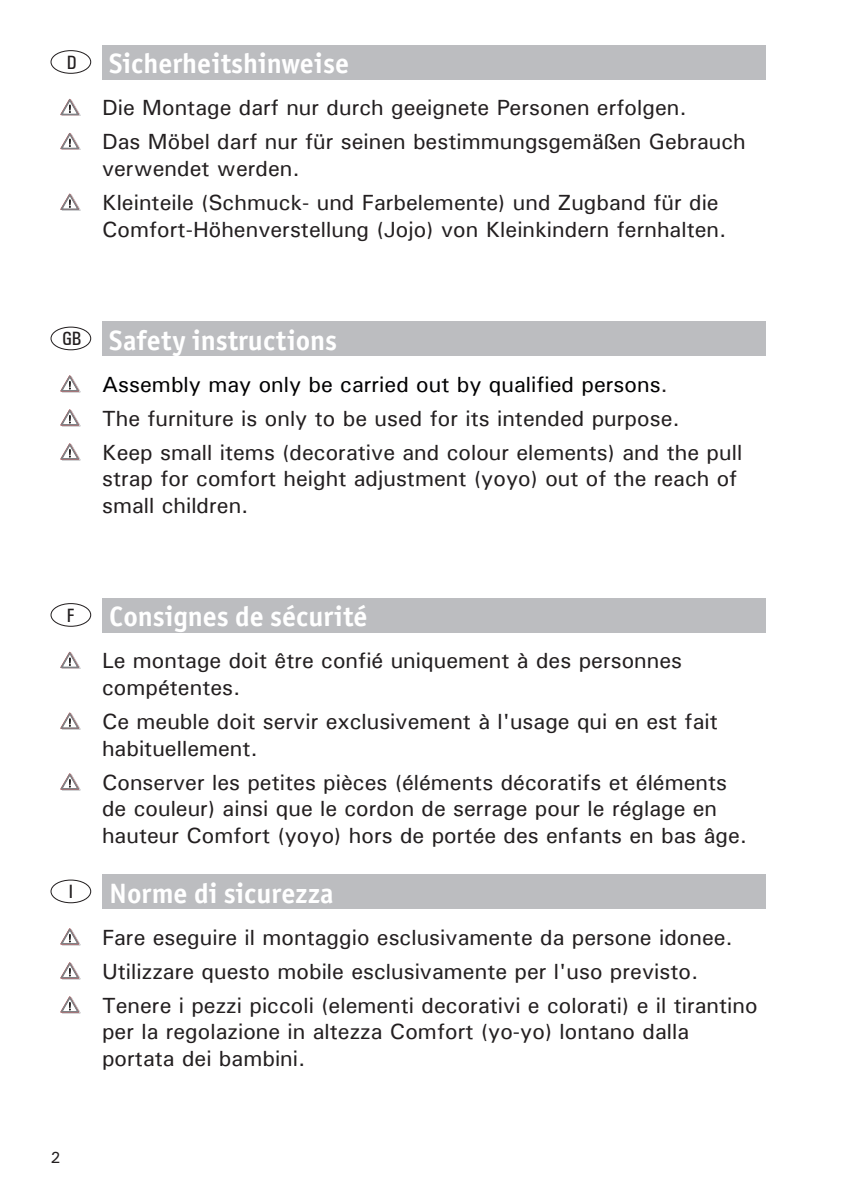
<style>
.page{position:relative;width:842px;height:1191px;background:#fff}
.page>*{position:absolute;margin:0;border:0;box-sizing:border-box;transform-origin:0 0}
.t1{font:28px "Officina Sans Bold TT";color:#fff}
.t2{font:500 22px/26.8px "Univers";color:#231f20}
.t3{font:500 22px "Univers";color:#000002}
.t4{font:500 condensed 19.4px "Univers";color:#231f20}
.t5{font:500 16px "Univers";color:#231f20}
.s1{color:#231f20}
</style>
<div class="page">
<div style="left:51px;top:326px;width:40px;height:24px;border:1px solid #231f20;border-radius:50%"></div>
<div style="left:51px;top:50px;width:40px;height:24px;border:1px solid #231f20;border-radius:50%"></div>
<div style="left:51px;top:603px;width:40px;height:24px;border:1px solid #231f20;border-radius:50%"></div>
<div style="left:51px;top:879px;width:40px;height:24px;border:1px solid #231f20;border-radius:50%"></div>
<svg style="left:60px;top:99px;width:21px;height:17px"></svg>
<svg style="left:60px;top:375px;width:21px;height:17px"></svg>
<svg style="left:60px;top:651px;width:21px;height:18px"></svg>
<svg style="left:60px;top:928px;width:21px;height:17px"></svg>
<svg style="left:60px;top:133px;width:21px;height:17px"></svg>
<svg style="left:60px;top:409px;width:21px;height:17px"></svg>
<svg style="left:60px;top:712px;width:21px;height:17px"></svg>
<svg style="left:60px;top:962px;width:21px;height:17px"></svg>
<svg style="left:60px;top:193px;width:21px;height:18px"></svg>
<svg style="left:60px;top:443px;width:21px;height:17px"></svg>
<svg style="left:60px;top:773px;width:21px;height:17px"></svg>
<svg style="left:60px;top:996px;width:21px;height:17px"></svg>
<div style="left:102px;top:45px;width:663px;height:34px;background:#bcbdc0"></div>
<div style="left:102px;top:598px;width:663px;height:34px;background:#bcbdc0"></div>
<div style="left:102px;top:874px;width:663px;height:35px;background:#bcbdc0"></div>
<div style="left:102px;top:322px;width:663px;height:34px;background:#bcbdc0"></div>
<p class="t4" style="left:67px;top:51px;width:11px">D</p>
<p class="t1" style="left:109px;top:47px;width:241px">Sicherheitshinweise</p>
<p class="t2" style="left:102px;top:94px;width:586px">Die Montage darf nur durch geeignete Personen erfolgen.</p>
<p class="t2" style="left:102px;top:128px;width:645px">Das Möbel darf nur für seinen bestimmungsgemäßen Gebrauch verwendet werden.</p>
<p class="t2" style="left:102px;top:188px;width:626px">Kleinteile (Schmuck- und Farbelemente) und Zugband für die<br>Comfort-Höhenverstellung (Jojo) von Kleinkindern fernhalten.</p>
<p class="t4" style="left:62px;top:327px;width:21px">GB</p>
<p class="t1" style="left:109px;top:323px;width:230px">Safety instructions</p>
<p class="t3" style="left:102px;top:370px;width:567px">Assembly may only be carried out by qualified persons<span class="s1">.</span></p>
<p class="t2" style="left:102px;top:404px;width:579px">The furniture is only to be used for its intended purpose.</p>
<p class="t2" style="left:102px;top:438px;width:642px">Keep small items (decorative and colour elements) and the pull strap for comfort height adjustment (yoyo) out of the reach of small children.</p>
<p class="t4" style="left:67px;top:604px;width:9px">F</p>
<p class="t4" style="left:69px;top:880px;width:6px">I</p>
<p class="t1" style="left:109px;top:599px;width:260px">Consignes de sécurité</p>
<p class="t2" style="left:102px;top:646px;width:582px">Le montage doit être confié uniquement à des personnes compétentes.</p>
<p class="t2" style="left:102px;top:707px;width:617px">Ce meuble doit servir exclusivement à l'usage qui en est fait habituellement.</p>
<p class="t2" style="left:102px;top:768px;width:646px">Conserver les petites pièces (éléments décoratifs et éléments de couleur) ainsi que le cordon de serrage pour le réglage en hauteur Comfort (yoyo) hors de portée des enfants en bas âge.</p>
<p class="t1" style="left:109px;top:876px;width:226px">Norme di sicurezza</p>
<p class="t2" style="left:102px;top:923px;width:632px">Fare eseguire il montaggio esclusivamente da persone idonee.</p>
<p class="t2" style="left:102px;top:957px;width:598px">Utilizzare questo mobile esclusivamente per l'uso previsto.</p>
<p class="t2" style="left:102px;top:991px;width:657px">Tenere i pezzi piccoli (elementi decorativi e colorati) e il tirantino per la regolazione in altezza Comfort (yo-yo) lontano dalla portata dei bambini.</p>
<p class="t5" style="left:50px;top:1146px;width:12px">2</p>
</div>
